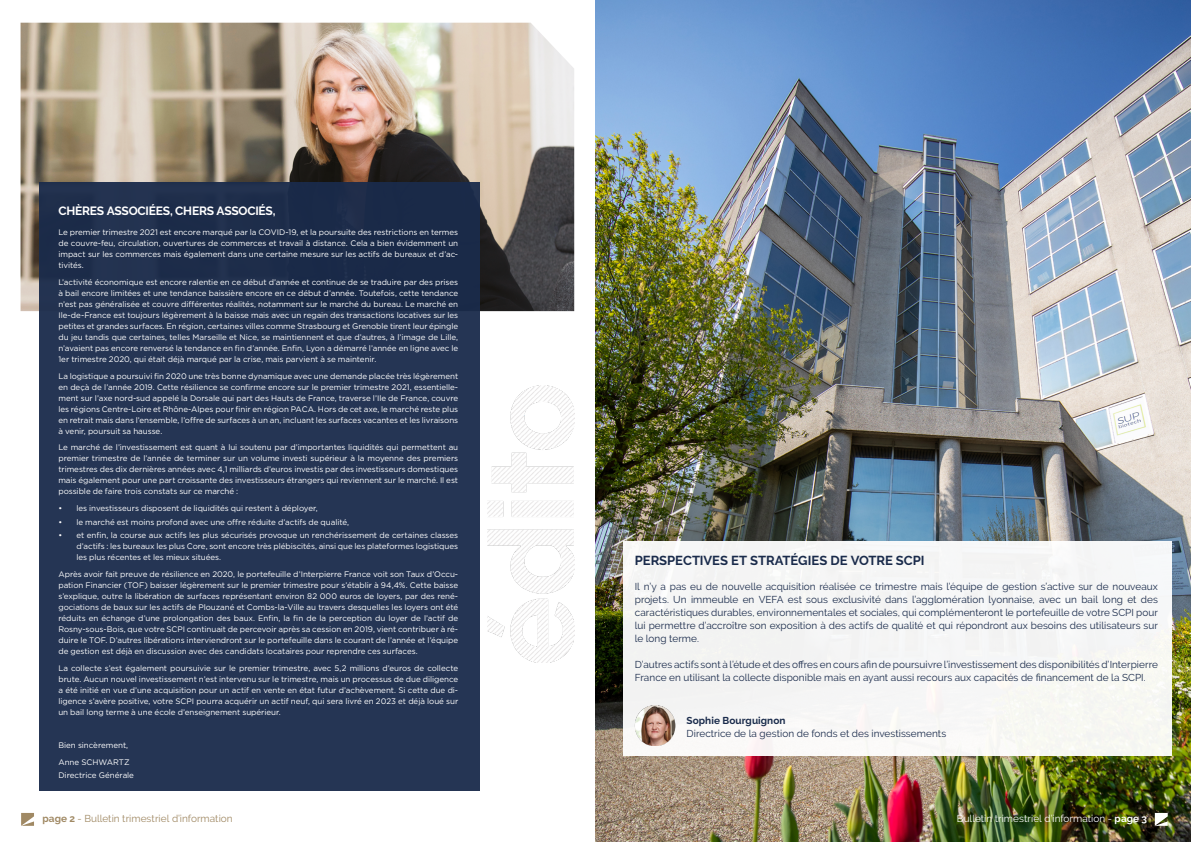
<style>
.page{position:relative;width:1191px;height:842px;background:#fff}
.page>*{position:absolute;margin:0;border:0;box-sizing:border-box;transform-origin:0 0}
.t1{font:700 13px "Raleway";letter-spacing:-.005em;color:#1a2b4b}
.t2{font:700 12px "Raleway";letter-spacing:-.02em;color:#fff}
.t3{font:10px/13px "Raleway";letter-spacing:.005em;color:#1a2b4b;text-align:justify}
.t4{font:10px "Raleway";letter-spacing:.005em;color:#a08964}
.t5{font:10px "Raleway";letter-spacing:.005em;color:#fff}
.t6{font:700 10px "Raleway";letter-spacing:.005em;color:#1a2b4b}
.t7{font:8px/11px "Gotham";letter-spacing:-.005em;color:#fff;text-align:justify}
.s1{font-weight:700}
</style>
<div class="page">
<svg style="left:21px;top:813px;width:13px;height:13px"></svg>
<img style="left:21px;top:23px;width:553px;height:288px">
<div style="left:39px;top:183px;width:440px;height:608px;background:#253554"></div>
<img style="left:488px;top:386px;width:86px;height:277px">
<img style="left:595px;top:0;width:596px;height:842px">
<div style="left:623px;top:541px;width:548px;height:215px;background:#f5f6f5"></div>
<svg style="left:1154px;top:813px;width:13px;height:13px"></svg>
<img style="left:635px;top:706px;width:41px;height:40px">
<h2 class="t2" style="left:58px;top:204px;width:219px">CHÈRES ASSOCIÉES, CHERS ASSOCIÉS,</h2>
<p class="t7" style="left:58px;top:227px;width:401px">Le premier trimestre 2021 est encore marqué par la COVID-19, et la poursuite des restrictions en termes de couvre-feu, circulation, ouvertures de commerces et travail à distance. Cela a bien évidemment un impact sur les commerces mais également dans une certaine mesure sur les actifs de bureaux et d’ac&shy;tivités.</p>
<p class="t7" style="left:58px;top:277px;width:401px">L’activité économique est encore ralentie en ce début d’année et continue de se traduire par des prises à bail encore limitées et une tendance baissière encore en ce début d’année. Toutefois, cette tendance n’est pas généralisée et couvre différentes réalités, notamment sur le marché du bureau. Le marché en Ile-de-France est toujours légèrement à la baisse mais avec un regain des transactions locatives sur les petites et grandes surfaces. En région, certaines villes comme Strasbourg et Grenoble tirent leur épingle du jeu tandis que certaines, telles Marseille et Nice, se maintiennent et que d’autres, à l’image de Lille, n’avaient pas encore renversé la tendance en fin d’année. Enfin, Lyon a démarré l’année en ligne avec le 1er trimestre 2020, qui était déjà marqué par la crise, mais parvient à se maintenir.</p>
<p class="t7" style="left:58px;top:370px;width:401px">La logistique a poursuivi fin 2020 une très bonne dynamique avec une demande placée très légèrement en deçà de l’année 2019. Cette résilience se confirme encore sur le premier trimestre 2021, essentielle&shy;ment sur l’axe nord-sud appelé la Dorsale qui part des Hauts de France, traverse l’Ile de France, couvre les régions Centre-Loire et Rhône-Alpes pour finir en région PACA. Hors de cet axe, le marché reste plus en retrait mais dans l’ensemble, l’offre de surfaces à un an, incluant les surfaces vacantes et les livraisons à venir, poursuit sa hausse.</p>
<p class="t7" style="left:58px;top:442px;width:401px">Le marché de l’investissement est quant à lui soutenu par d’importantes liquidités qui permettent au premier trimestre de l’année de terminer sur un volume investi supérieur à la moyenne des premiers trimestres des dix dernières années avec 4,1 milliards d’euros investis par des investisseurs domestiques mais également pour une part croissante des investisseurs étrangers qui reviennent sur le marché. Il est possible de faire trois constats sur ce marché :</p>
<p class="t7" style="left:58px;top:503px;width:261px">• les investisseurs disposent de liquidités qui restent à déployer,</p>
<p class="t7" style="left:58px;top:516px;width:292px">• le marché est moins profond avec une offre réduite d’actifs de qualité,</p>
<p class="t7" style="left:76px;top:530px;width:383px;text-indent:-18px">• et enfin, la course aux actifs les plus sécurisés provoque un renchérissement de certaines classes d’actifs : les bureaux les plus Core, sont encore très plébiscités, ainsi que les plateformes logistiques les plus récentes et les mieux situées.</p>
<p class="t7" style="left:58px;top:569px;width:401px">Après avoir fait preuve de résilience en 2020, le portefeuille d’Interpierre France voit son Taux d’Occu&shy;pation Financier (TOF) baisser légèrement sur le premier trimestre pour s’établir à 94,4%. Cette baisse s’explique, outre la libération de surfaces représentant environ 82 000 euros de loyers, par des rené&shy;gociations de baux sur les actifs de Plouzané et Combs-la-Ville au travers desquelles les loyers ont été réduits en échange d’une prolongation des baux. Enfin, la fin de la perception du loyer de l’actif de Rosny-sous-Bois, que votre SCPI continuait de percevoir après sa cession en 2019, vient contribuer à ré&shy;duire le TOF. D’autres libérations interviendront sur le portefeuille dans le courant de l’année et l’équipe de gestion est déjà en discussion avec des candidats locataires pour reprendre ces surfaces.</p>
<p class="t7" style="left:58px;top:662px;width:401px">La collecte s’est également poursuivie sur le premier trimestre, avec 5,2 millions d’euros de collecte brute. Aucun nouvel investissement n’est intervenu sur le trimestre, mais un processus de due diligence a été initié en vue d’une acquisition pour un actif en vente en état futur d’achèvement. Si cette due di&shy;ligence s’avère positive, votre SCPI pourra acquérir un actif neuf, qui sera livré en 2023 et déjà loué sur un bail long terme à une école d’enseignement supérieur.</p>
<p class="t7" style="left:58px;top:737px;width:73px;line-height:16.7px">Bien sincèrement,<br>Anne SCHWARTZ</p>
<p class="t7" style="left:58px;top:770px;width:77px">Directrice Générale</p>
<p class="t4" style="left:43px;top:813px;width:192px"><span class="s1">page 2</span> - Bulletin trimestriel d’information</p>
<h1 class="t1" style="left:635px;top:553px;width:291px">PERSPECTIVES ET STRATÉGIES DE VOTRE SCPI</h1>
<p class="t3" style="left:635px;top:580px;width:524px">Il n’y a pas eu de nouvelle acquisition réalisée ce trimestre mais l’équipe de gestion s’active sur de nouveaux projets. Un immeuble en VEFA est sous exclusivité dans l’agglomération lyonnaise, avec un bail long et des caractéristiques durables, environnementales et sociales, qui complémenteront le portefeuille de votre SCPI pour lui permettre d’accroître son exposition à des actifs de qualité et qui répondront aux besoins des utilisateurs sur le long terme.</p>
<p class="t3" style="left:635px;top:658px;width:524px">D’autres actifs sont à l’étude et des offres en cours afin de poursuivre l’investissement des disponibilités d’Interpierre<br>France en utilisant la collecte disponible mais en ayant aussi recours aux capacités de financement de la SCPI.</p>
<p class="t6" style="left:686px;top:715px;width:100px">Sophie Bourguignon</p>
<p class="t3" style="left:686px;top:727px;width:261px">Directrice de la gestion de fonds et des investissements</p>
<p class="t5" style="left:957px;top:813px;width:192px">Bulletin trimestriel d’information - <span class="s1">page 3</span></p>
</div>
